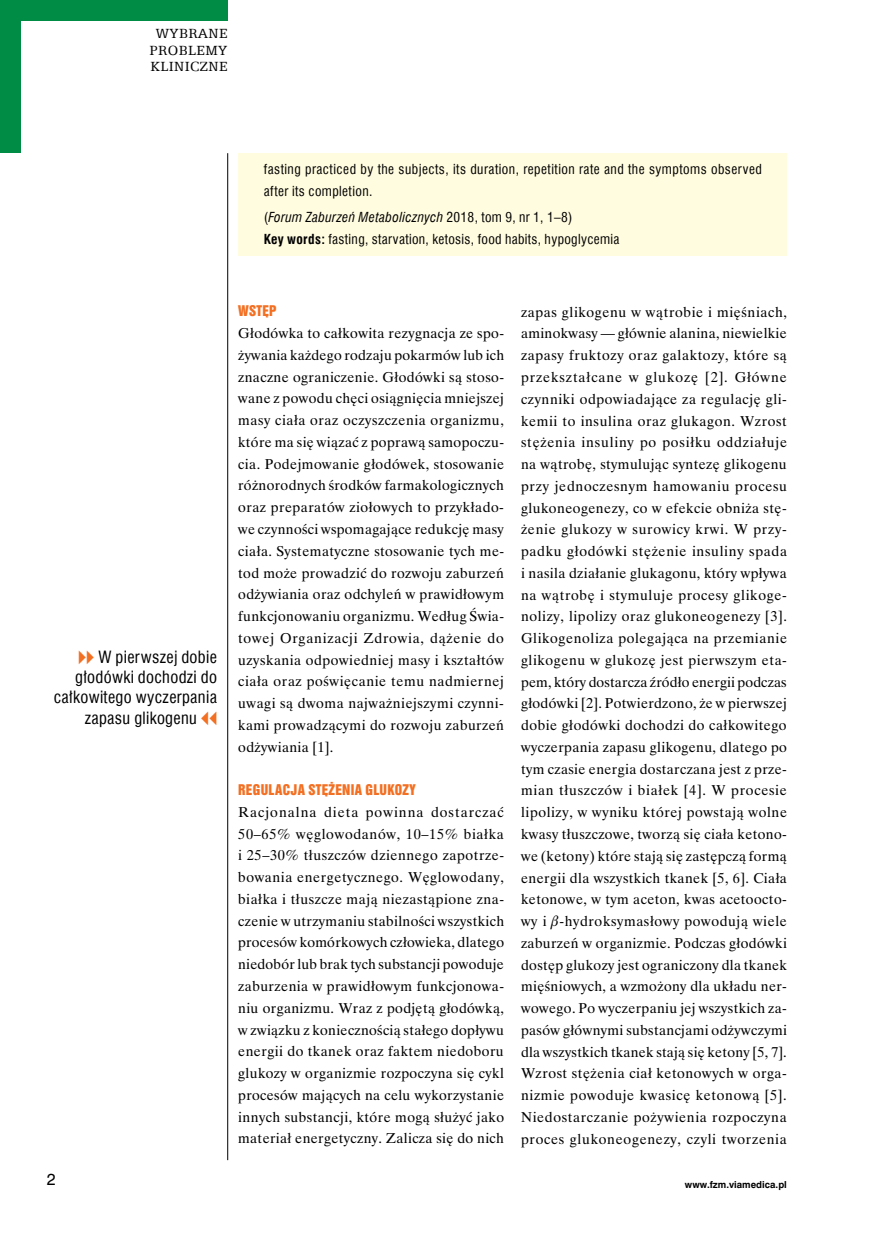
<style>
.page{position:relative;width:872px;height:1234px;background:#fff}
.page>*{position:absolute;margin:0;border:0;box-sizing:border-box;transform-origin:0 0}
.t1{font:16.5px/20.2px "Swis 721 Cn EU";letter-spacing:.02em;color:#000;text-align:right}
.t2{font:15px/16.5px "Egyptian 505 EU";letter-spacing:.03em;color:#000;text-align:center}
.t3{font:15px "Swis 721 PL";color:#000}
.t4{font:14.25px/21.8px "Time Ibis EE";letter-spacing:.03em;color:#000;text-align:justify}
.t5{font:13.5px/21.8px "Swis 721 Cn EU";letter-spacing:.035em;color:#000}
.t6{font:13.5px "Swis 921 EU";letter-spacing:.025em;color:#f36f21}
.t7{font:700 9px "Swis 721 PL";color:#000}
.s1{font-style:italic}
.s2{font-weight:700}
.s3{font-family:"Newspaper Pi PL";color:#f36f21}
</style>
<div class="page">
<hr style="left:227px;top:153px;width:1px;height:1006px;background:#000">
<div style="left:0;top:0;width:227px;height:21px;background:#008c44"></div>
<div style="left:0;top:0;width:21px;height:153px;background:#008c44"></div>
<div style="left:238px;top:153px;width:549px;height:103px;background:#fffcdf"></div>
<p class="t2" style="left:149px;top:25px;width:79px">WYBRANE<br>PROBLEMY<br>KLINICZNE</p>
<p class="t5" style="left:264px;top:158px;width:499px">fasting practiced by the subjects, its duration, repetition rate and the symptoms observed after its completion.</p>
<p class="t5" style="left:264px;top:206px;width:357px">(<span class="s1">Forum Zaburzeń Metabolicznych</span> 2018, tom 9, nr 1, 1–8)<br><span class="s2">Key words:</span> fasting, starvation, ketosis, food habits, hypoglycemia</p>
<p class="t1" style="left:54px;top:646px;width:165px"><span class="s3">VV</span> W pierwszej dobie głodówki dochodzi do całkowitego wyczerpania zapasu glikogenu <span class="s3">CC</span></p>
<p class="t3" style="left:47px;top:1169px;width:10px">2</p>
<p class="t6" style="left:238px;top:302px;width:39px">WSTĘP</p>
<p class="t4" style="left:238px;top:322px;width:267px">Głodówka to całkowita rezygnacja ze spo&shy;żywania każdego rodzaju pokarmów lub ich znaczne ograniczenie. Głodówki są stoso&shy;wane z powodu chęci osiągnięcia mniejszej masy ciała oraz oczyszczenia organizmu, które ma się wiązać z poprawą samopoczu&shy;cia. Podejmowanie głodówek, stosowanie różnorodnych środków farmakologicznych oraz preparatów ziołowych to przykłado&shy;we czynności wspomagające redukcję masy ciała. Systematyczne stosowanie tych me&shy;tod może prowadzić do rozwoju zaburzeń odżywiania oraz odchyleń w prawidłowym funkcjonowaniu organizmu. Według Świa&shy;towej Organizacji Zdrowia, dążenie do uzyskania odpowiedniej masy i kształtów ciała oraz poświęcanie temu nadmiernej uwagi są dwoma najważniejszymi czynni&shy;kami prowadzącymi do rozwoju zaburzeń odżywiania [1].</p>
<p class="t6" style="left:238px;top:780px;width:179px">REG ULACJA STĘŻEN IA GLUKOZY</p>
<p class="t4" style="left:238px;top:800px;width:267px">Racjonalna dieta powinna dostarczać 50–65% węglowodanów, 10–15% białka i 25–30% tłuszczów dziennego zapotrze&shy;bowania energetycznego. Węglowodany, białka i tłuszcze mają niezastąpione zna&shy;czenie w utrzymaniu stabilności wszystkich procesów komórkowych człowieka, dlatego niedobór lub brak tych substancji powoduje zaburzenia w prawidłowym funkcjonowa&shy;niu organizmu. Wraz z podjętą głodówką, w związku z koniecznością stałego dopływu energii do tkanek oraz faktem niedoboru glukozy w organizmie rozpoczyna się cykl procesów mających na celu wykorzystanie innych substancji, które mogą służyć jako materiał energetyczny. Zalicza się do nich</p>
<p class="t4" style="left:521px;top:301px;width:267px">zapas glikogenu w wątrobie i mięśniach, aminokwasy — głównie alanina, niewielkie zapasy fruktozy oraz galaktozy, które są przekształcane w glukozę [2]. Główne czynniki odpowiadające za regulację gli&shy;kemii to insulina oraz glukagon. Wzrost stężenia insuliny po posiłku oddziałuje na wątrobę, stymulując syntezę glikogenu przy jednoczesnym hamowaniu procesu glukoneogenezy, co w efekcie obniża stę&shy;żenie glukozy w surowicy krwi. W przy&shy;padku głodówki stężenie insuliny spada i nasila działanie glukagonu, który wpływa na wątrobę i stymuluje procesy glikoge&shy;nolizy, lipolizy oraz glukoneogenezy [3].<br>Glikogenoliza polegająca na przemianie glikogenu w glukozę jest pierwszym eta&shy;pem, który dostarcza źródło energii podczas głodówki [2]. Potwierdzono, że w pierwszej dobie głodówki dochodzi do całkowitego wyczerpania zapasu glikogenu, dlatego po tym czasie energia dostarczana jest z prze&shy;mian tłuszczów i białek [4]. W procesie lipolizy, w wyniku której powstają wolne kwasy tłuszczowe, tworzą się ciała ketono&shy;we (ketony) które stają się zastępczą formą energii dla wszystkich tkanek [5, 6]. Ciała ketonowe, w tym aceton, kwas acetoocto&shy;wy i -hydroksymasłowy powodują wiele zaburzeń w organizmie. Podczas głodówki dostęp glukozy jest ograniczony dla tkanek mięśniowych, a wzmożony dla układu ner&shy;wowego. Po wyczerpaniu jej wszystkich za&shy;pasów głównymi substancjami odżywczymi dla wszystkich tkanek stają się ketony [5, 7].<br>Wzrost stężenia ciał ketonowych w orga&shy;nizmie powoduje kwasicę ketonową [5].<br>Niedostarczanie pożywienia rozpoczyna proces glukoneogenezy, czyli tworzenia</p>
<p class="t7" style="left:685px;top:1178px;width:103px">www.fzm.viamedica.pl</p>
</div>
